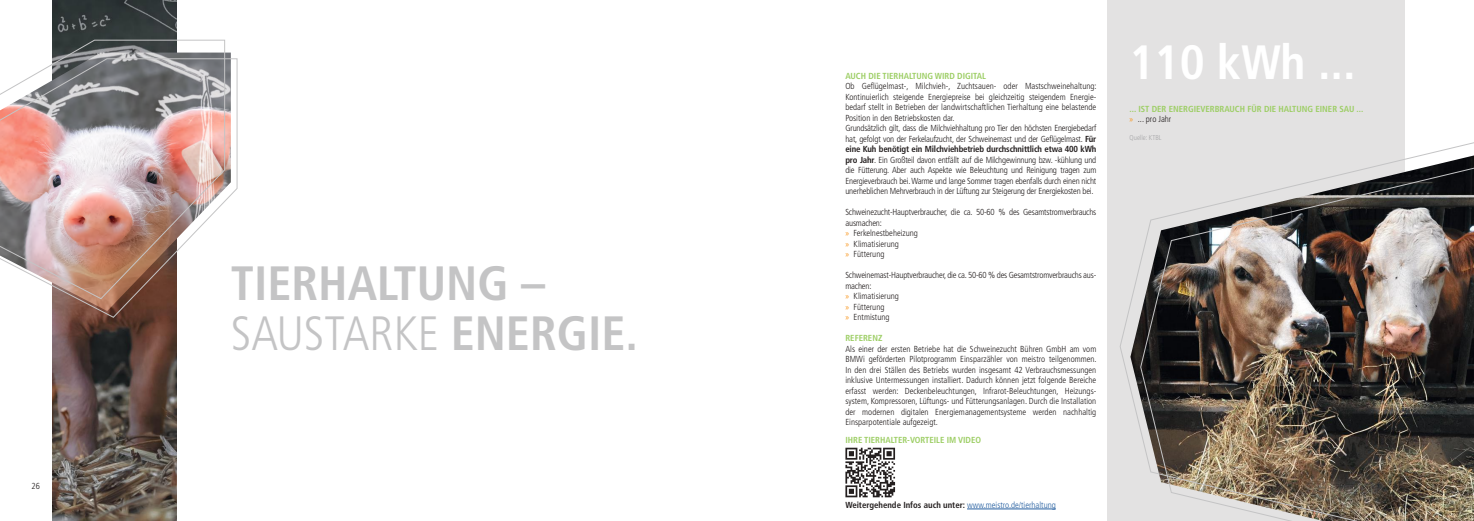
<style>
.page{position:relative;width:1474px;height:521px;background:#fff}
.page>*{position:absolute;margin:0;border:0;box-sizing:border-box;transform-origin:0 0}
.t1{font:700 condensed 48.12px/49.9px "Frutiger LT Std";color:#c4c4c5}
.t2{font:700 condensed 48.12px "Frutiger LT Std";color:#fff}
.t3{font:300 condensed 8.75px/10.5px "Frutiger LT Std";letter-spacing:-.02em;color:#241f1f}
.t4{font:700 condensed 8.75px/10.5px "Frutiger LT Std";color:#9dce65}
.t5{font:700 condensed 8.75px "Frutiger LT Std";color:#241f1f}
.t6{font:300 condensed 7px "Frutiger LT Std";color:#a6a6a8}
.s1{font-weight:300}
.s2{font-weight:700}
.s3{font-family:"Myriad Pro";font-weight:400;font-stretch:normal;color:#f9951b}
.s4{font-weight:300;color:#255fa0}
.s5{font-weight:300;color:#241f1f}
</style>
<div class="page">
<hr style="left:967px;top:509px;width:88px;height:1px;background:#255fa0">
<svg style="left:845px;top:448px;width:50px;height:49px"></svg>
<img style="left:52px;top:0;width:124px;height:521px">
<svg style="left:52px;top:58px;width:186px;height:260px"></svg>
<img style="left:0;top:39px;width:225px;height:261px">
<div style="left:1107px;top:0;width:297px;height:521px;background:#e3e2e2"></div>
<svg style="left:1120px;top:139px;width:353px;height:285px"></svg>
<img style="left:1139px;top:160px;width:334px;height:361px">
<p class="t3" style="left:32px;top:481px;width:10px">26</p>
<h1 class="t1" style="left:231px;top:259px;width:408px">TIERHALTUNG –<br><span class="s1">SAUSTARKE</span> ENERGIE.</h1>
<p class="t4" style="left:845px;top:70px;width:142px">AUCH DIE TIERHALTUNG WIRD DIGITAL</p>
<p class="t3" style="left:845px;top:81px;width:253px">Ob Geflügelmast-, Milchvieh-, Zuchtsauen- oder Mastschweinehaltung:<br>Kontinuierlich steigende Energiepreise bei gleichzeitig steigendem Energie&shy;bedarf stellt in Betrieben der landwirtschaftlichen Tierhaltung eine belastende Position in den Betriebskosten dar.<br>Grundsätzlich gilt, dass die Milchviehhaltung pro Tier den höchsten Energiebedarf hat, gefolgt von der Ferkelaufzucht, der Schweinemast und der Geflügelmast. <span class="s2">Für eine Kuh benötigt ein Milchviehbetrieb durchschnittlich etwa 400 kWh pro Jahr</span>. Ein Großteil davon entfällt auf die Milchgewinnung bzw. -kühlung und die Fütterung. Aber auch Aspekte wie Beleuchtung und Reinigung tragen zum Energieverbrauch bei. Warme und lange Sommer tragen ebenfalls durch einen nicht unerheblichen Mehrverbrauch in der Lüftung zur Steigerung der Energiekosten bei.</p>
<p class="t3" style="left:845px;top:207px;width:252px">Schweinezucht-Hauptverbraucher, die ca. 50-60 % des Gesamtstromverbrauchs ausmachen:<br><span class="s3">»</span> Ferkelnestbeheizung<br><span class="s3">»</span> Klimatisierung<br><span class="s3">»</span> Fütterung</p>
<p class="t3" style="left:845px;top:270px;width:252px">Schweinemast-Hauptverbraucher, die ca. 50-60 % des Gesamtstromverbrauchs aus&shy;machen:<br><span class="s3">»</span> Klimatisierung<br><span class="s3">»</span> Fütterung<br><span class="s3">»</span> Entmistung</p>
<p class="t4" style="left:845px;top:333px;width:38px">REFERENZ</p>
<p class="t3" style="left:845px;top:343px;width:253px;text-align:justify">Als einer der ersten Betriebe hat die Schweinezucht Bühren GmbH am vom BMWi geförderten Pilotprogramm Einsparzähler von meistro teilgenommen.<br>In den drei Ställen des Betriebs wurden insgesamt 42 Verbrauchsmessungen inklusive Untermessungen installiert. Dadurch können jetzt folgende Bereiche erfasst werden: Deckenbeleuchtungen, Infrarot-Beleuchtungen, Heizungs&shy;system, Kompressoren, Lüftungs- und Fütterungsanlagen. Durch die Installation der modernen digitalen Energiemanagementsysteme werden nachhaltig Einsparpotentiale aufgezeigt.</p>
<p class="t4" style="left:845px;top:435px;width:137px">IHRE TIERHALTER-VORTEILE IM VIDEO</p>
<p class="t5" style="left:845px;top:499px;width:212px">Weitergehende Infos auch unter: <span class="s4">www.meistro.de/tierhaltung</span></p>
<h1 class="t2" style="left:1129px;top:34px;width:227px">110 kWh ...</h1>
<p class="t4" style="left:1129px;top:103px;width:235px">... IST DER ENERGIEVERBRAUCH FÜR DIE HALTUNG EINER SAU ... <span class="s3">»</span> <span class="s5">... pro Jahr</span></p>
<p class="t6" style="left:1129px;top:133px;width:34px">Quelle: KTBL</p>
</div>
